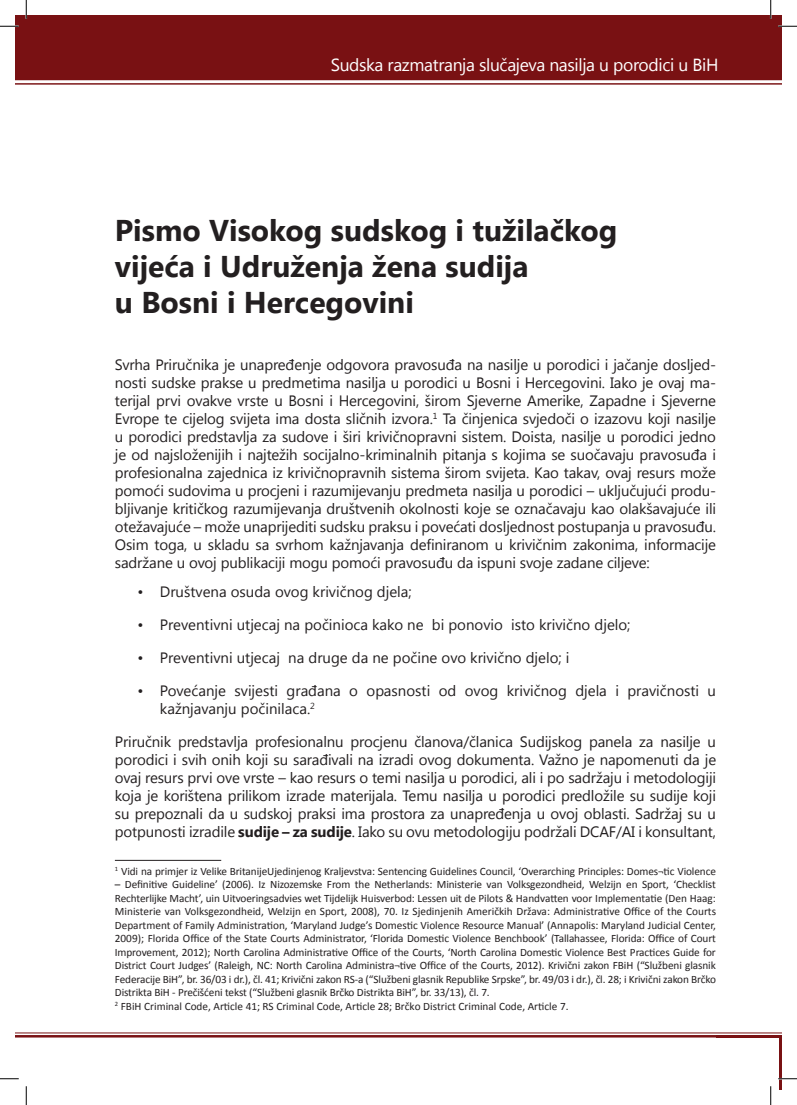
<style>
.page{position:relative;width:797px;height:1105px;background:#fff}
.page>*{position:absolute;margin:0;border:0;box-sizing:border-box;transform-origin:0 0}
.Naslov{font:700 30px/36px "Segoe UI";color:#231f20}
.t1{font:17.5px "Segoe UI";letter-spacing:-.02em;color:#fff}
.Body_text{font:15px/18px "Segoe UI";color:#231f20;text-align:justify}
.Footnote_text{font:11.25px/13.5px "Calibri";letter-spacing:-.01em;color:#231f20;text-align:justify}
.s1{font-weight:700}
</style>
<div class="page">
<div style="left:16px;top:16px;width:765px;height:61px;background:#791113"></div>
<hr style="left:16px;top:76px;width:765px;height:4px;background:#791113">
<hr style="left:16px;top:83px;width:765px;height:2px;background:#791113">
<hr style="left:16px;top:1032px;width:765px;height:1px;background:#791113">
<hr style="left:16px;top:1035px;width:765px;height:2px;background:#791113">
<svg style="left:716px;top:1037px;width:65px;height:52px"></svg>
<hr style="left:115px;top:860px;width:106px;height:1px;background:#231f20">
<div style="left:675px;top:1038px;width:103px;height:51px;background:#fff"></div>
<svg style="left:0;top:25px;width:19px;height:2px"></svg>
<svg style="left:778px;top:25px;width:19px;height:2px"></svg>
<svg style="left:0;top:1078px;width:19px;height:1px"></svg>
<svg style="left:778px;top:1078px;width:19px;height:1px"></svg>
<svg style="left:25px;top:0;width:2px;height:19px"></svg>
<svg style="left:25px;top:1086px;width:2px;height:19px"></svg>
<svg style="left:770px;top:0;width:1px;height:19px"></svg>
<svg style="left:770px;top:1086px;width:1px;height:19px"></svg>
<p class="t1" style="left:331px;top:53px;width:389px">Sudska razmatranja slučajeva nasilja u porodici u BiH</p>
<p class="Naslov" style="left:115px;top:210px;width:504px">Pismo Visokog sudskog i tužilačkog vijeća i Udruženja žena sudija<br>u Bosni i Hercegovini</p>
<p class="Body_text" style="left:115px;top:355px;width:602px">Svrha Priručnika je unapređenje odgovora pravosuđa na nasilje u porodici i jačanje dosljed&shy;nosti sudske prakse u predmetima nasilja u porodici u Bosni i Hercegovini. Iako je ovaj ma&shy;terijal prvi ovakve vrste u Bosni i Hercegovini, širom Sjeverne Amerike, Zapadne i Sjeverne Evrope te cijelog svijeta ima dosta sličnih izvora.<sup>1</sup> Ta činjenica svjedoči o izazovu koji nasilje u porodici predstavlja za sudove i širi krivičnopravni sistem. Doista, nasilje u porodici jedno je od najsloženijih i najtežih socijalno-kriminalnih pitanja s kojima se suočavaju pravosuđa i profesionalna zajednica iz krivičnopravnih sistema širom svijeta. Kao takav, ovaj resurs može pomoći sudovima u procjeni i razumijevanju predmeta nasilja u porodici – uključujući produ&shy;bljivanje kritičkog razumijevanja društvenih okolnosti koje se označavaju kao olakšavajuće ili otežavajuće – može unaprijediti sudsku praksu i povećati dosljednost postupanja u pravosuđu.<br>Osim toga, u skladu sa svrhom kažnjavanja definiranom u krivičnim zakonima, informacije sadržane u ovoj publikaciji mogu pomoći pravosuđu da ispuni svoje zadane ciljeve:</p>
<p class="Body_text" style="left:137px;top:581px;width:276px">• Društvena osuda ovog krivičnog djela;</p>
<p class="Body_text" style="left:137px;top:614px;width:494px">• Preventivni utjecaj na počinioca kako ne bi ponovio isto krivično djelo;</p>
<p class="Body_text" style="left:137px;top:647px;width:433px">• Preventivni utjecaj na druge da ne počine ovo krivično djelo; i</p>
<p class="Body_text" style="left:160px;top:680px;width:557px;text-indent:-22px">• Povećanje svijesti građana o opasnosti od ovog krivičnog djela i pravičnosti u kažnjavanju počinilaca.<sup>2</sup></p>
<p class="Body_text" style="left:115px;top:731px;width:603px">Priručnik predstavlja profesionalnu procjenu članova/članica Sudijskog panela za nasilje u porodici i svih onih koji su sarađivali na izradi ovog dokumenta. Važno je napomenuti da je ovaj resurs prvi ove vrste – kao resurs o temi nasilja u porodici, ali i po sadržaju i metodologiji koja je korištena prilikom izrade materijala. Temu nasilja u porodici predložile su sudije koji su prepoznali da u sudskoj praksi ima prostora za unapređenja u ovoj oblasti. Sadržaj su u potpunosti izradile <span class="s1">sudije – za sudije</span>. Iako su ovu metodologiju podržali DCAF/AI i konsultant,</p>
<p class="Footnote_text" style="left:115px;top:863px;width:602px"><sup>1</sup> Vidi na primjer iz Velike BritanijeUjedinjenog Kraljevstva: Sentencing Guidelines Council, ‘Overarching Principles: Domes¬tic Violence</p>
<p class="Footnote_text" style="left:115px;top:877px;width:602px">– Definitive Guideline’ (2006). Iz Nizozemske From the Netherlands: Ministerie van Volksgezondheid, Welzijn en Sport, ‘Checklist Rechterlijke Macht’, uin Uitvoeringsadvies wet Tijdelijk Huisverbod: Lessen uit de Pilots &amp; Handvatten voor Implementatie (Den Haag:<br>Ministerie van Volksgezondheid, Welzijn en Sport, 2008), 70. Iz Sjedinjenih Američkih Država: Administrative Office of the Courts Department of Family Administration, ‘Maryland Judge’s Domestic Violence Resource Manual’ (Annapolis: Maryland Judicial Center, 2009); Florida Office of the State Courts Administrator, ‘Florida Domestic Violence Benchbook’ (Tallahassee, Florida: Office of Court Improvement, 2012); North Carolina Administrative Office of the Courts, ‘North Carolina Domestic Violence Best Practices Guide for District Court Judges’ (Raleigh, NC: North Carolina Administra¬tive Office of the Courts, 2012). Krivični zakon FBiH (“Službeni glasnik Federacije BiH”, br. 36/03 i dr.), čl. 41; Krivični zakon RS-a (“Službeni glasnik Republike Srpske”, br. 49/03 i dr.), čl. 28; i Krivični zakon Brčko Distrikta BiH - Prečišćeni tekst (“Službeni glasnik Brčko Distrikta BiH”, br. 33/13), čl. 7.</p>
<p class="Footnote_text" style="left:115px;top:999px;width:455px"><sup>2</sup> FBiH Criminal Code, Article 41; RS Criminal Code, Article 28; Brčko District Criminal Code, Article 7.</p>
</div>
